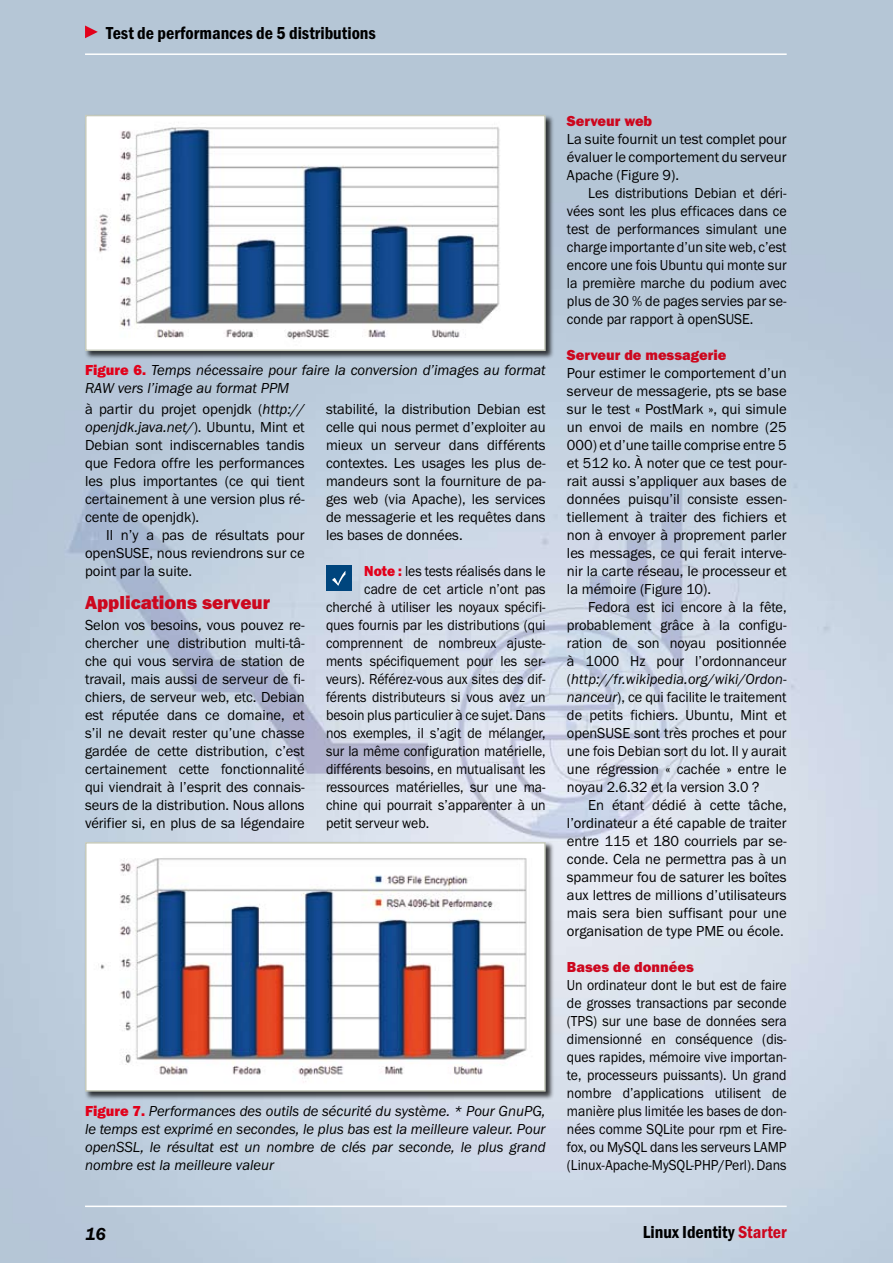
<style>
.page{position:relative;width:893px;height:1263px;background:#fff}
.page>*{position:absolute;margin:0;border:0;box-sizing:border-box;transform-origin:0 0}
.t1{font:19.5px "Franklin Got URWTCE Hea";color:#cd071e}
.t2{font:18px "Franklin Got URWTCE Dem Con";color:#000}
.t3{font:18px "Franklin Got URWTCE Dem Ita";color:#000}
.t4{font:15px/18px "Franklin Got URWTCE Boo";color:#000;text-align:justify}
.t5{font:15px/18px "Franklin Got URWTCE Boo";color:#000;text-align:justify;scale:.92 1}
.t6{font:15px/18px "Franklin Got URWTCE Boo Ita";color:#000}
.t7{font:15px/18px "Franklin Got URWTCE Boo";color:#000;text-align:justify;scale:.96 1}
.t8{font:15px/18px "Franklin Got URWTCE Boo";color:#000;text-align:justify;scale:.94 1}
.t9{font:15px "Franklin Got URWTCE Hea";color:#cd071e}
.t10{font:15px "Franklin Got URWTCE Boo Ita";color:#000;scale:.96 1}
.s1{font-family:"Franklin Got URWTCE Hea";color:#e2001a}
.s2{font-family:"Franklin Got URWTCE Boo Ita"}
.s3{font-family:"Franklin Got URWTCE Boo"}
.s4{color:#cd071e}
</style>
<div class="page">
<img style="left:0;top:0;width:893px;height:1263px">
<hr style="left:85px;top:1205px;width:702px;height:2px;background:#fff">
<svg style="left:85px;top:26px;width:13px;height:12px"></svg>
<hr style="left:85px;top:53px;width:702px;height:2px;background:#fff">
<div style="left:326px;top:565px;width:25px;height:26px;background:#00457d"></div>
<svg style="left:332px;top:571px;width:13px;height:15px"></svg>
<div style="left:85px;top:114px;width:475px;height:251px;background:#000;opacity:.75"></div>
<div style="left:86px;top:116px;width:459px;height:234px;background:#fff"></div>
<img style="left:96px;top:127px;width:404px;height:213px">
<div style="left:85px;top:115px;width:461px;height:236px;border:2px solid #c5c9ba"></div>
<div style="left:85px;top:842px;width:475px;height:264px;background:#000;opacity:.75"></div>
<img style="left:88px;top:845px;width:455px;height:243px">
<div style="left:85px;top:842px;width:461px;height:249px;border:2px solid #c5c9ba"></div>
<p class="t2" style="left:106px;top:22px;width:271px">Test de performances de 5 distributions</p>
<p class="t6" style="left:85px;top:361px;width:462px"><span class="s1">Figure 6.</span> Temps nécessaire pour faire la conversion d’images au format<br>RAW vers l’image au format PPM</p>
<p class="t4" style="left:85px;top:400px;width:221px">à partir du projet openjdk (<span class="s2">http://</span></p>
<p class="t6" style="left:85px;top:418px;width:221px">openjdk.java.net/<span class="s3">). Ubuntu, Mint et</span></p>
<p class="t4" style="left:85px;top:436px;width:221px">Debian sont indiscernables tandis que Fedora offre les performances les plus importantes (ce qui tient certainement à une version plus ré&shy;cente de openjdk).</p>
<p class="t4" style="left:85px;top:526px;width:221px;text-indent:21px">Il n’y a pas de résultats pour openSUSE, nous reviendrons sur ce point par la suite.</p>
<h1 class="t1" style="left:85px;top:591px;width:186px">Applications serveur</h1>
<p class="t4" style="left:85px;top:616px;width:221px">Selon vos besoins, vous pouvez re&shy;chercher une distribution multi-tâ&shy;che qui vous servira de station de travail, mais aussi de serveur de fi&shy;chiers, de serveur web, etc. Debian est réputée dans ce domaine, et s’il ne devait rester qu’une chasse gardée de cette distribution, c’est certainement cette fonctionnalité qui viendrait à l’esprit des connais&shy;seurs de la distribution. Nous allons vérifier si, en plus de sa légendaire</p>
<p class="t4" style="left:326px;top:400px;width:221px">stabilité, la distribution Debian est celle qui nous permet d’exploiter au mieux un serveur dans différents contextes. Les usages les plus de&shy;mandeurs sont la fourniture de pa&shy;ges web (via Apache), les services de messagerie et les requêtes dans les bases de données.</p>
<p class="t5" style="left:364px;top:562px;width:199px"><span class="s1">Note :</span> les tests réalisés dans le</p>
<p class="t5" style="left:364px;top:580px;width:199px">cadre de cet article n’ont pas</p>
<p class="t5" style="left:326px;top:598px;width:240px">cherché à utiliser les noyaux spécifi-</p>
<p class="t5" style="left:326px;top:616px;width:240px">ques fournis par les distributions (qui</p>
<p class="t5" style="left:326px;top:634px;width:240px">comprennent de nombreux ajuste-</p>
<p class="t5" style="left:326px;top:652px;width:240px">ments spécifiquement pour les ser-</p>
<p class="t5" style="left:326px;top:670px;width:240px">veurs). Référez-vous aux sites des dif-</p>
<p class="t5" style="left:326px;top:688px;width:240px">férents distributeurs si vous avez un</p>
<p class="t5" style="left:326px;top:706px;width:240px">besoin plus particulier à ce sujet. Dans</p>
<p class="t5" style="left:326px;top:724px;width:240px">nos exemples, il s’agit de mélanger,</p>
<p class="t5" style="left:326px;top:742px;width:240px">sur la même configuration matérielle,</p>
<p class="t5" style="left:326px;top:760px;width:240px">différents besoins, en mutualisant les</p>
<p class="t5" style="left:326px;top:778px;width:240px">ressources matérielles, sur une ma-</p>
<p class="t5" style="left:326px;top:796px;width:240px">chine qui pourrait s’apparenter à un</p>
<p class="t5" style="left:326px;top:814px;width:114px">petit serveur web.</p>
<p class="t6" style="left:85px;top:1102px;width:462px;text-align:justify"><span class="s1">Figure 7.</span> Performances des outils de sécurité du système. * Pour GnuPG, le temps est exprimé en secondes, le plus bas est la meilleure valeur. Pour openSSL, le résultat est un nombre de clés par seconde, le plus grand nombre est la meilleure valeur</p>
<p class="t9" style="left:567px;top:112px;width:87px">Serveur web</p>
<p class="t4" style="left:567px;top:130px;width:221px">La suite fournit un test complet pour évaluer le comportement du serveur Apache (Figure 9).</p>
<p class="t8" style="left:567px;top:184px;width:235px;text-indent:21px">Les distributions Debian et déri&shy;vées sont les plus efficaces dans ce test de performances simulant une charge importante d’un site web, c’est encore une fois Ubuntu qui monte sur la première marche du podium avec plus de 30 % de pages servies par se&shy;conde par rapport à openSUSE.</p>
<p class="t9" style="left:567px;top:346px;width:161px">Serveur de messagerie</p>
<p class="t4" style="left:567px;top:364px;width:221px">Pour estimer le comportement d’un serveur de messagerie, pts se base sur le test « PostMark », qui simule un envoi de mails en nombre (25<br>000) et d’une taille comprise entre 5 et 512 ko. À noter que ce test pour&shy;rait aussi s’appliquer aux bases de données puisqu’il consiste essen&shy;tiellement à traiter des fichiers et non à envoyer à proprement parler les messages, ce qui ferait interve&shy;nir la carte réseau, le processeur et la mémoire (Figure 10).</p>
<p class="t7" style="left:567px;top:598px;width:230px;text-indent:21px">Fedora est ici encore à la fête, probablement grâce à la configu&shy;ration de son noyau positionnée à 1000 Hz pour l’ordonnanceur</p>
<p class="t10" style="left:567px;top:671px;width:231px"><span class="s3">(</span>http://fr.wikipedia.org/wiki/Ordon-</p>
<p class="t7" style="left:567px;top:688px;width:230px"><span class="s2">nanceur</span>), ce qui facilite le traitement de petits fichiers. Ubuntu, Mint et openSUSE sont très proches et pour une fois Debian sort du lot. Il y aurait une régression « cachée » entre le noyau 2.6.32 et la version 3.0 ?</p>
<p class="t4" style="left:567px;top:796px;width:221px;text-indent:21px">En étant dédié à cette tâche, l’ordinateur a été capable de traiter entre 115 et 180 courriels par se&shy;conde. Cela ne permettra pas à un spammeur fou de saturer les boîtes aux lettres de millions d’utilisateurs mais sera bien suffisant pour une organisation de type PME ou école.</p>
<p class="t9" style="left:567px;top:958px;width:128px">Bases de données</p>
<p class="t5" style="left:567px;top:976px;width:240px">Un ordinateur dont le but est de faire de grosses transactions par seconde (TPS) sur une base de données sera dimensionné en conséquence (dis&shy;ques rapides, mémoire vive importan&shy;te, processeurs puissants). Un grand nombre d’applications utilisent de manière plus limitée les bases de don&shy;nées comme SQLite pour rpm et Fire&shy;fox, ou MySQL dans les serveurs LAMP (Linux-Apache-MySQL-PHP/Perl). Dans</p>
<p class="t3" style="left:85px;top:1224px;width:22px">16</p>
<p class="t2" style="left:643px;top:1221px;width:145px">Linux Identity <span class="s4">Starter</span></p>
</div>
